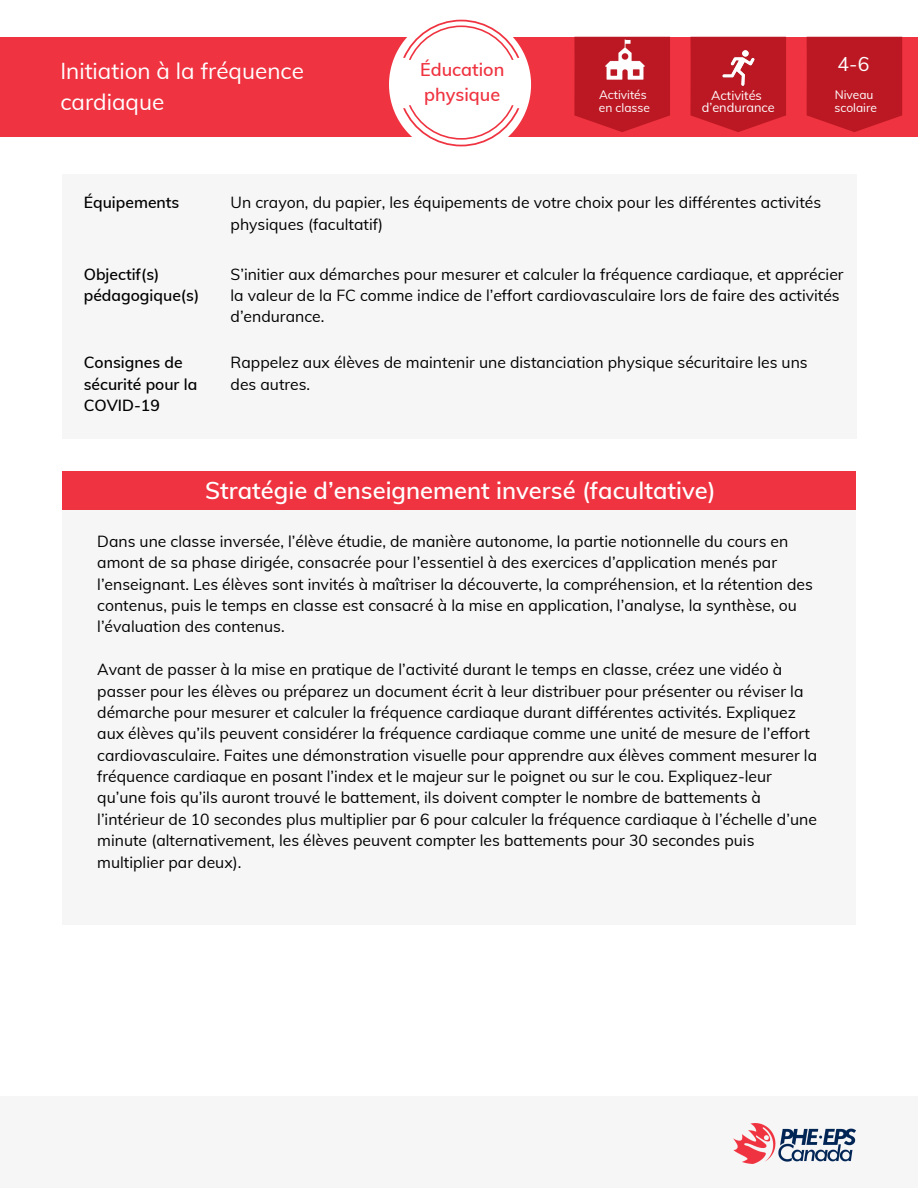
<style>
.page{position:relative;width:918px;height:1188px;background:#fff}
.page>*{position:absolute;margin:0;border:0;box-sizing:border-box;transform-origin:0 0}
.t1{font:600 23.7px "Muli";color:#fff}
.t2{font:22.5px/31.5px "Muli";color:#fff}
.t3{font:19.5px "Muli";color:#fff}
.t4{font:600 18px/25px "Muli";color:#ef3340}
.t5{font:15.75px/21.3px "Muli";color:#000}
.t6{font:600 15.75px/21.3px "Muli";color:#000}
.t7{font:12.75px/12.3px "Muli";color:#fff;text-align:center}
.t8{font:12px/13.5px "Muli";color:#fff}
</style>
<div class="page">
<div style="left:62px;top:509px;width:794px;height:416px;background:#f6f6f6"></div>
<div style="left:62px;top:471px;width:794px;height:38px;background:#ef3340"></div>
<div style="left:0;top:1096px;width:918px;height:92px;background:#f6f6f6"></div>
<img style="left:734px;top:1123px;width:121px;height:41px">
<div style="left:0;top:37px;width:918px;height:99px;background:#ef3340"></div>
<svg style="left:807px;top:37px;width:95px;height:95px;background:#c01a25"></svg>
<div style="left:62px;top:174px;width:794px;height:264px;background:#f6f6f6"></div>
<svg style="left:389px;top:19px;width:142px;height:128px"></svg>
<svg style="left:691px;top:37px;width:95px;height:95px;background:#c11a26"></svg>
<svg style="left:574px;top:37px;width:96px;height:95px;background:#c21b26"></svg>
<img style="left:601px;top:37px;width:47px;height:47px">
<img style="left:719px;top:48px;width:39px;height:40px">
<h2 class="t2" style="left:60px;top:54px;width:245px">Initiation à la fréquence cardiaque</h2>
<p class="t4" style="left:420px;top:57px;width:86px">Éducation physique</p>
<p class="t8" style="left:599px;top:87px;width:53px">Activités en classe</p>
<p class="t7" style="left:702px;top:89px;width:74px">Activités d’endurance</p>
<p class="t3" style="left:838px;top:51px;width:33px">4-6</p>
<p class="t8" style="left:835px;top:87px;width:44px">Niveau scolaire</p>
<p class="t6" style="left:84px;top:192px;width:97px">Équipements</p>
<p class="t6" style="left:84px;top:263px;width:117px">Objectif(s) pédagogique(s)</p>
<p class="t6" style="left:84px;top:352px;width:115px">Consignes de sécurité pour la<br>COVID-19</p>
<p class="t5" style="left:231px;top:192px;width:592px">Un crayon, du papier, les équipements de votre choix pour les différentes activités physiques (facultatif)</p>
<p class="t5" style="left:231px;top:263px;width:615px">S’initier aux démarches pour mesurer et calculer la fréquence cardiaque, et apprécier la valeur de la FC comme indice de l’effort cardiovasculaire lors de faire des activités d’endurance.</p>
<p class="t5" style="left:231px;top:352px;width:579px">Rappelez aux élèves de maintenir une distanciation physique sécuritaire les uns des autres.</p>
<h1 class="t1" style="left:205px;top:475px;width:512px">Stratégie d’enseignement inversé (facultative)</h1>
<p class="t5" style="left:97px;top:530px;width:717px">Dans une classe inversée, l’élève étudie, de manière autonome, la partie notionnelle du cours en amont de sa phase dirigée, consacrée pour l’essentiel à des exercices d’application menés par l’enseignant. Les élèves sont invités à maîtriser la découverte, la compréhension, et la rétention des contenus, puis le temps en classe est consacré à la mise en application, l’analyse, la synthèse, ou l’évaluation des contenus.</p>
<p class="t5" style="left:97px;top:659px;width:721px">Avant de passer à la mise en pratique de l’activité durant le temps en classe, créez une vidéo à passer pour les élèves ou préparez un document écrit à leur distribuer pour présenter ou réviser la démarche pour mesurer et calculer la fréquence cardiaque durant différentes activités. Expliquez aux élèves qu’ils peuvent considérer la fréquence cardiaque comme une unité de mesure de l’effort cardiovasculaire. Faites une démonstration visuelle pour apprendre aux élèves comment mesurer la fréquence cardiaque en posant l’index et le majeur sur le poignet ou sur le cou. Expliquez-leur qu’une fois qu’ils auront trouvé le battement, ils doivent compter le nombre de battements à l’intérieur de 10 secondes plus multiplier par 6 pour calculer la fréquence cardiaque à l’échelle d’une minute (alternativement, les élèves peuvent compter les battements pour 30 secondes puis multiplier par deux).</p>
</div>
